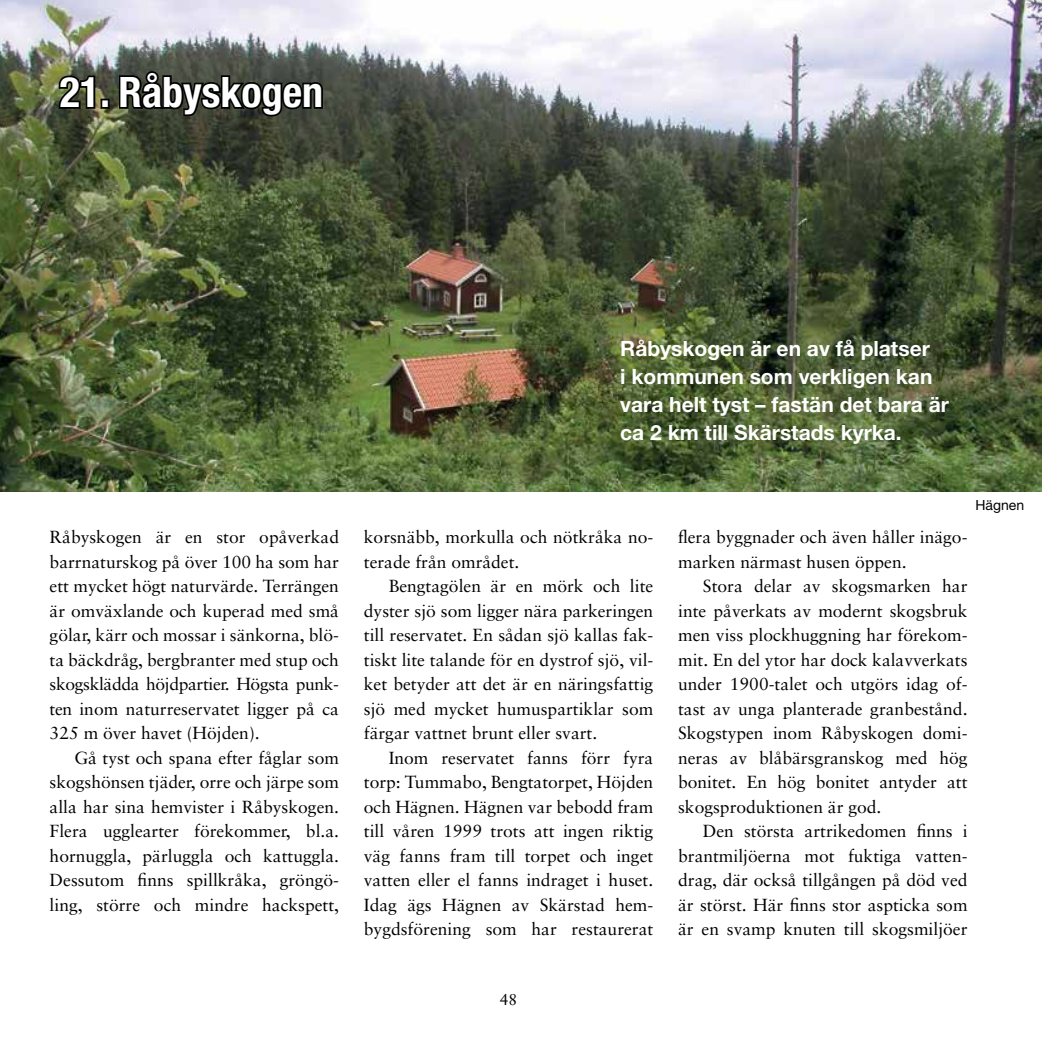
<style>
.page{position:relative;width:1042px;height:1042px;background:#fff}
.page>*{position:absolute;margin:0;border:0;box-sizing:border-box;transform-origin:0 0}
.t1{font:700 condensed 42px "Helvetica Neue";color:#fff}
.t2{font:700 21px/28px "Helvetica Neue";color:#fff}
.t3{font:17.5px/24.5px "Sabon";color:#000;text-align:justify}
.t4{font:15.75px "Sabon";color:#000}
.t5{font:14px "Helvetica Neue";color:#000}
</style>
<div class="page">
<img style="left:0;top:0;width:1042px;height:491px">
<svg style="left:57px;top:74px;width:40px;height:37px"></svg>
<div style="left:101px;top:99px;width:9px;height:10px;border:4px solid #000"></div>
<img style="left:117px;top:0;width:208px;height:345px">
<h1 class="t1" style="left:60px;top:67px;width:265px">21. Råbyskogen</h1>
<p class="t3" style="left:50px;top:525px;width:291px">Råbyskogen är en stor opåverkad barrnaturskog på över 100 ha som har ett mycket högt naturvärde. Terrängen är omväxlande och kuperad med små gölar, kärr och mossar i sänkorna, blö&shy;ta bäckdråg, bergbranter med stup och skogsklädda höjdpartier. Högsta punk&shy;ten inom naturreservatet ligger på ca 325 m över havet (Höjden).</p>
<p class="t3" style="left:50px;top:745px;width:291px;text-indent:25px">Gå tyst och spana efter fåglar som skogshönsen tjäder, orre och järpe som alla har sina hemvister i Råbyskogen.<br>Flera ugglearter förekommer, bl.a. hornuggla, pärluggla och kattuggla.<br>Dessutom finns spillkråka, gröngö&shy;ling, större och mindre hackspett,</p>
<p class="t2" style="left:620px;top:334px;width:330px">Råbyskogen är en av få platser<br>i kommunen som verkligen kan vara helt tyst – fastän det bara är ca 2 km till Skärstads kyrka.</p>
<p class="t3" style="left:364px;top:525px;width:291px">korsnäbb, morkulla och nötkråka no&shy;terade från området.</p>
<p class="t3" style="left:364px;top:574px;width:291px;text-indent:25px">Bengtagölen är en mörk och lite dyster sjö som ligger nära parkeringen till reservatet. En sådan sjö kallas fak&shy;tiskt lite talande för en dystrof sjö, vil&shy;ket betyder att det är en näringsfattig sjö med mycket humuspartiklar som färgar vattnet brunt eller svart.</p>
<p class="t3" style="left:364px;top:745px;width:291px;text-indent:25px">Inom reservatet fanns förr fyra torp: Tummabo, Bengtatorpet, Höjden och Hägnen. Hägnen var bebodd fram till våren 1999 trots att ingen riktig väg fanns fram till torpet och inget vatten eller el fanns indraget i huset.<br>Idag ägs Hägnen av Skärstad hem&shy;bygdsförening som har restaurerat</p>
<p class="t4" style="left:500px;top:989px;width:19px">48</p>
<p class="t3" style="left:678px;top:525px;width:291px">flera byggnader och även håller inägo&shy;marken närmast husen öppen.</p>
<p class="t3" style="left:678px;top:574px;width:291px;text-indent:25px">Stora delar av skogsmarken har inte påverkats av modernt skogsbruk men viss plockhuggning har förekom&shy;mit. En del ytor har dock kalavverkats under 1900-talet och utgörs idag of&shy;tast av unga planterade granbestånd.<br>Skogstypen inom Råbyskogen domi&shy;neras av blåbärsgranskog med hög bonitet. En hög bonitet antyder att skogsproduktionen är god.</p>
<p class="t3" style="left:678px;top:819px;width:291px;text-indent:25px">Den största artrikedomen finns i brantmiljöerna mot fuktiga vatten&shy;drag, där också tillgången på död ved är störst. Här finns stor aspticka som är en svamp knuten till skogsmiljöer</p>
<p class="t5" style="left:975px;top:497px;width:50px">Hägnen</p>
</div>
